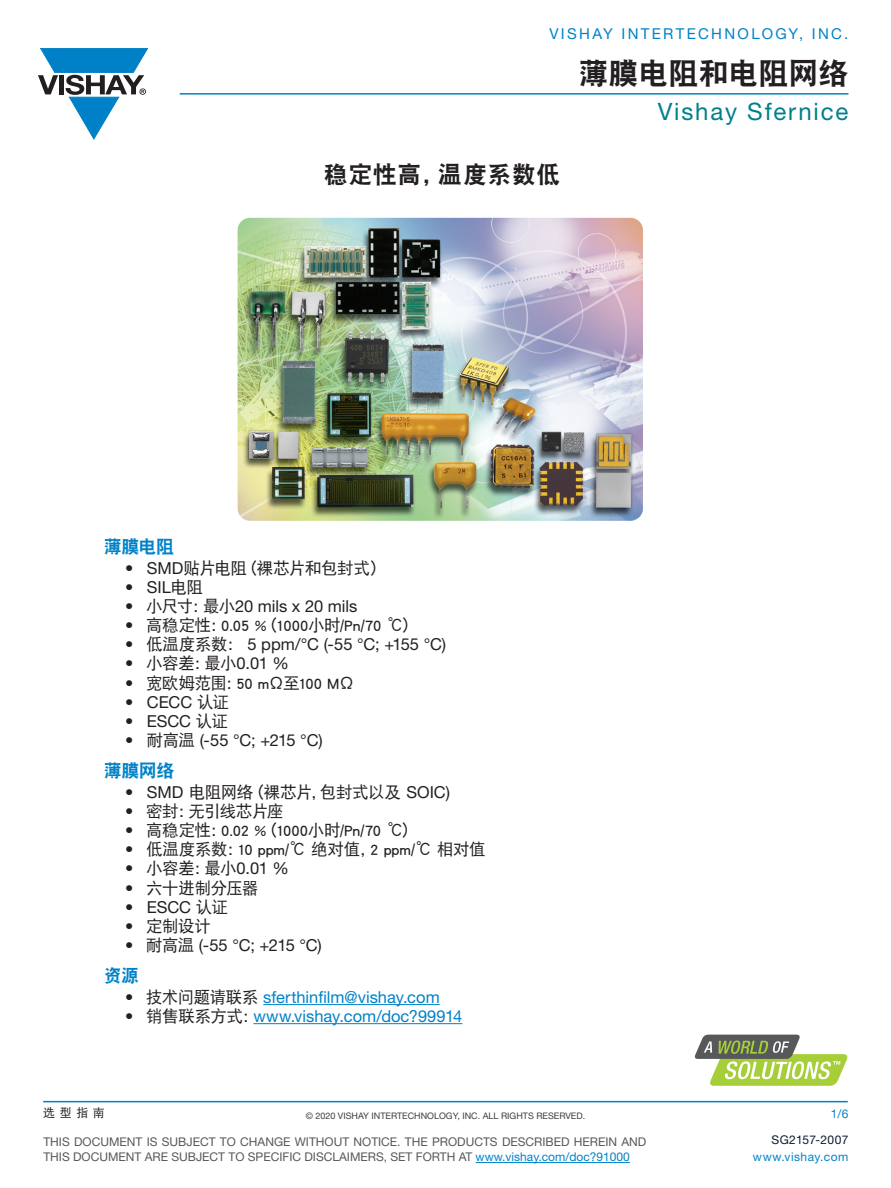
<style>
.page{position:relative;width:891px;height:1188px;background:#fff}
.page>*{position:absolute;margin:0;border:0;box-sizing:border-box;transform-origin:0 0}
.t1{font:30px "DFP Hei W9";color:#231f20}
.t2{font:24px "Helvetica Neue LT Std";letter-spacing:.075em;color:#007f8d}
.SG_SubTitle{font:24px "DFP Hei W9";letter-spacing:.025em;color:#231f20}
.PL_F_SectionName{font:18px "DFP Hei W9";letter-spacing:-.025em;color:#0082c8}
.t3{font:16.5px "Helvetica Neue LT Std";letter-spacing:-.005em;color:#231f20}
.t4{font:16.5px "DFP Hei W5";letter-spacing:-.02em;color:#231f20}
.t5{font:16.5px "Helvetica Neue LT Std";color:#0082c8}
.t6{font:16.5px "DFP Hei W5";letter-spacing:-.04em;color:#231f20}
.t7{font:16.5px "DFP Hei W5";letter-spacing:-.055em;color:#231f20}
.t8{font:15px "Helvetica Neue LT Std";letter-spacing:.155em;color:#0082c8}
.t9{font:12px/15px "Helvetica Neue LT Std";color:#57585a}
.t10{font:12px "Helvetica Neue LT Std";letter-spacing:.04em;color:#0082c8}
.t11{font:12px "Helvetica Neue LT Std";letter-spacing:.02em;color:#0e1931}
.t12{font:12px "DFP Hei W5";color:#231f20}
.t13{font:9px "Helvetica Neue LT Std";color:#3e3e3f}
.s1{font-family:"Helvetica Neue LT Std"}
.s2{font-family:"DFP Hei W5"}
.s3{color:#231f20}
.s4{font-family:"DFP Hei W5";color:#231f20}
.s5{color:#0082c8}
</style>
<div class="page">
<hr style="left:263px;top:1004px;width:177px;height:1px;background:#0082c8">
<hr style="left:253px;top:1023px;width:209px;height:1px;background:#0082c8">
<hr style="left:476px;top:1162px;width:154px;height:1px;background:#0082c8">
<hr style="left:43px;top:1101px;width:805px;height:1px;background:#0082c8">
<svg style="left:695px;top:1035px;width:152px;height:51px"></svg>
<hr style="left:180px;top:93px;width:669px;height:2px;background:#0082c8">
<svg style="left:38px;top:48px;width:110px;height:91px"></svg>
<img style="left:238px;top:218px;width:405px;height:303px">
<p class="t8" style="left:549px;top:25px;width:300px">VISHAY INTERTECHNOLOGY, INC.</p>
<h1 class="t1" style="left:578px;top:57px;width:271px">薄膜电阻和电阻网络</h1>
<p class="SG_SubTitle" style="left:324px;top:161px;width:238px">稳定性高，温度系数低</p>
<h2 class="t2" style="left:658px;top:97px;width:192px">Vishay Sfernice</h2>
<p class="PL_F_SectionName" style="left:104px;top:537px;width:72px">薄膜电阻</p>
<p class="t6" style="left:125px;top:559px;width:262px"><span class="s1">• SMD</span>贴片电阻（裸芯片和包封式）</p>
<p class="t3" style="left:125px;top:577px;width:79px">• SIL<span class="s2">电阻</span></p>
<p class="t3" style="left:125px;top:597px;width:234px">• <span class="s2">小尺寸：最小</span>20 mils x 20 mils</p>
<p class="t4" style="left:125px;top:616px;width:294px"><span class="s1">•</span> 高稳定性：0.05 %（1000小时/Pn/70 ℃）</p>
<p class="t3" style="left:125px;top:635px;width:322px">• <span class="s2">低温度系数：</span> 5 ppm/°C (-55 °C; +155 °C)</p>
<p class="t3" style="left:125px;top:654px;width:165px">• <span class="s2">小容差：最小</span>0.01 %</p>
<p class="t4" style="left:125px;top:674px;width:231px"><span class="s1">•</span> 宽欧姆范围：50 mΩ至100 MΩ</p>
<p class="t3" style="left:125px;top:692px;width:106px">• CECC <span class="s2">认证</span></p>
<p class="t3" style="left:125px;top:711px;width:104px">• ESCC <span class="s2">认证</span></p>
<p class="t3" style="left:125px;top:730px;width:199px">• <span class="s2">耐高温</span> (-55 °C; +215 °C)</p>
<p class="PL_F_SectionName" style="left:104px;top:761px;width:72px">薄膜网络</p>
<p class="t4" style="left:125px;top:783px;width:326px"><span class="s1">• SMD</span> 电阻网络（裸芯片，包封式以及 <span class="s1">SOIC)</span></p>
<p class="t7" style="left:125px;top:802px;width:160px"><span class="s1">•</span> 密封：无引线芯片座</p>
<p class="t4" style="left:125px;top:821px;width:294px"><span class="s1">•</span> 高稳定性：0.02 %（1000小时/Pn/70 ℃）</p>
<p class="t4" style="left:125px;top:841px;width:362px"><span class="s1">•</span> 低温度系数：10 ppm/℃ 绝对值，2 ppm/℃ 相对值</p>
<p class="t3" style="left:125px;top:859px;width:165px">• <span class="s2">小容差：最小</span>0.01 %</p>
<p class="t4" style="left:125px;top:879px;width:134px"><span class="s1">•</span> 六十进制分压器</p>
<p class="t3" style="left:125px;top:897px;width:104px">• ESCC <span class="s2">认证</span></p>
<p class="t4" style="left:125px;top:917px;width:87px"><span class="s1">•</span> 定制设计</p>
<p class="t3" style="left:125px;top:935px;width:198px">• <span class="s2">耐高温</span> (-55 °C; +215 °C)</p>
<p class="PL_F_SectionName" style="left:104px;top:966px;width:37px">资源</p>
<p class="t5" style="left:125px;top:987px;width:316px"><span class="s3">•</span> <span class="s4">技术问题请联系</span> sferthinfilm@vishay.com</p>
<p class="t5" style="left:125px;top:1006px;width:339px"><span class="s3">•</span> <span class="s4">销售联系方式：</span>www.vishay.com/doc?99914</p>
<p class="t12" style="left:43px;top:1106px;width:63px">选 型 指 南</p>
<p class="t13" style="left:306px;top:1111px;width:281px">© 2020 VISHAY INTERTECHNOLOGY, INC. ALL RIGHTS RESERVED.</p>
<p class="t10" style="left:831px;top:1106px;width:19px">1/6</p>
<p class="t9" style="left:43px;top:1134px;width:604px">THIS DOCUMENT IS SUBJECT TO CHANGE WITHOUT NOTICE. THE PRODUCTS DESCRIBED HEREIN AND<br>THIS DOCUMENT ARE SUBJECT TO SPECIFIC DISCLAIMERS, SET FORTH AT <span class="s5">www.vishay.com/doc?91000</span></p>
<p class="t11" style="left:772px;top:1133px;width:78px">SG2157-2007</p>
<p class="t10" style="left:753px;top:1150px;width:97px">www.vishay.com</p>
</div>
